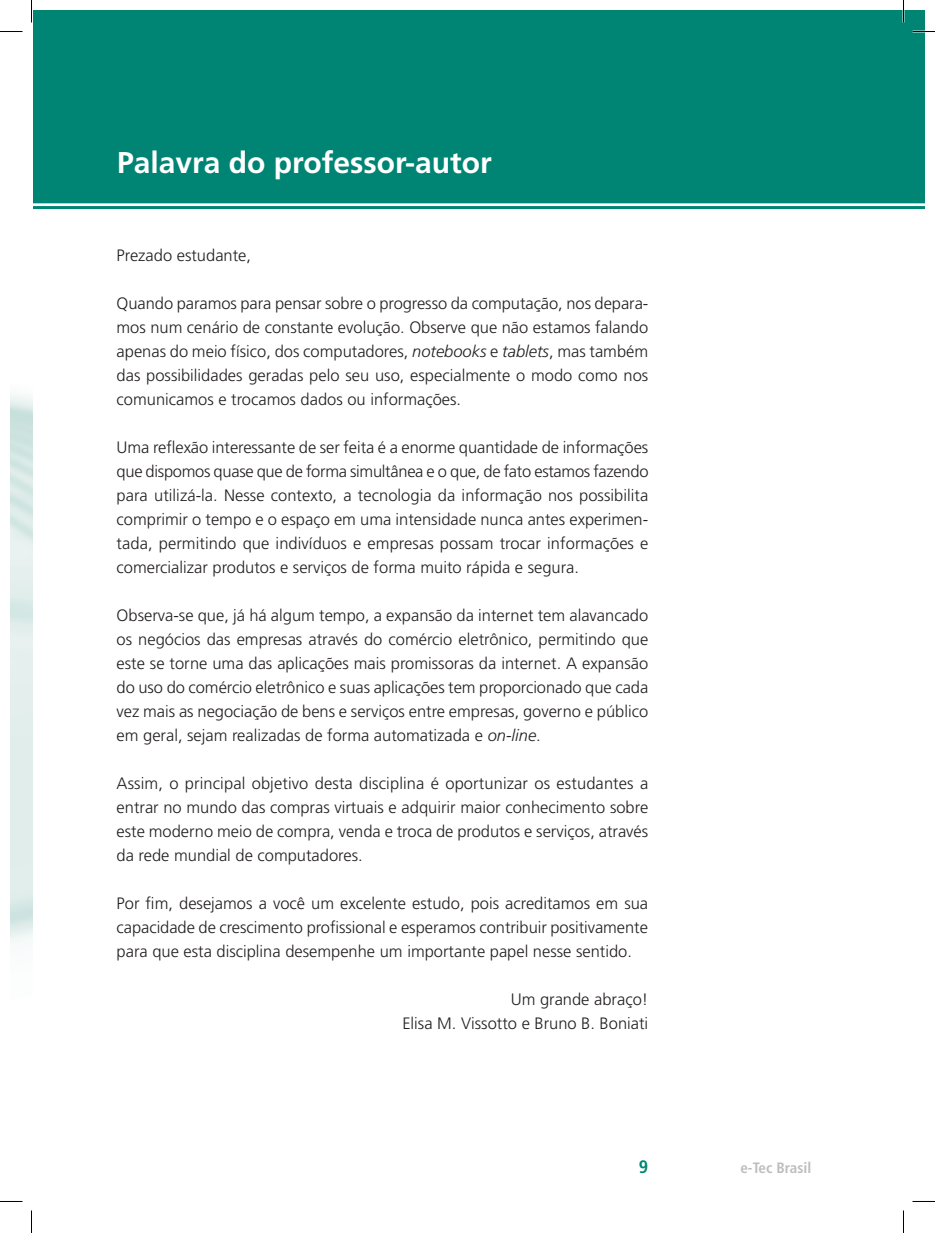
<style>
.page{position:relative;width:935px;height:1233px;background:#fff}
.page>*{position:absolute;margin:0;border:0;box-sizing:border-box;transform-origin:0 0}
.t1{font:700 30px "Frutiger LT Std";color:#fff}
.t2{font:700 condensed 18px "Frutiger LT Std";color:#008575}
.t3{font:300 16.5px/24px "Frutiger LT Std";color:#231f20;text-align:justify}
.t4{font:700 condensed 15px "Frutiger LT Std";color:#bcbdc0}
.s1{font-style:italic}
</style>
<div class="page">
<div style="left:33px;top:10px;width:891px;height:193px;background:#008575"></div>
<hr style="left:32px;top:206px;width:892px;height:3px;background:#008575">
<hr style="left:902px;top:0;width:2px;height:23px;background:#fff">
<svg style="left:0;top:31px;width:22px;height:1px"></svg>
<svg style="left:912px;top:31px;width:23px;height:1px"></svg>
<svg style="left:0;top:1201px;width:22px;height:1px"></svg>
<svg style="left:912px;top:1201px;width:23px;height:1px"></svg>
<svg style="left:31px;top:0;width:1px;height:23px"></svg>
<svg style="left:31px;top:1210px;width:1px;height:22px"></svg>
<svg style="left:903px;top:0;width:1px;height:23px"></svg>
<svg style="left:903px;top:1210px;width:1px;height:22px"></svg>
<h1 class="t1" style="left:117px;top:145px;width:376px">Palavra do professor-autor</h1>
<p class="t3" style="left:117px;top:243px;width:136px">Prezado estudante,</p>
<p class="t3" style="left:117px;top:291px;width:533px">Quando paramos para pensar sobre o progresso da computação, nos depara&shy;mos num cenário de constante evolução. Observe que não estamos falando apenas do meio físico, dos computadores, <span class="s1">notebooks</span> e <span class="s1">tablets</span>, mas também das possibilidades geradas pelo seu uso, especialmente o modo como nos comunicamos e trocamos dados ou informações.</p>
<p class="t3" style="left:117px;top:435px;width:533px">Uma reflexão interessante de ser feita é a enorme quantidade de informações que dispomos quase que de forma simultânea e o que, de fato estamos fazendo para utilizá-la. Nesse contexto, a tecnologia da informação nos possibilita comprimir o tempo e o espaço em uma intensidade nunca antes experimen&shy;tada, permitindo que indivíduos e empresas possam trocar informações e comercializar produtos e serviços de forma muito rápida e segura.</p>
<p class="t3" style="left:117px;top:603px;width:533px">Observa-se que, já há algum tempo, a expansão da internet tem alavancado os negócios das empresas através do comércio eletrônico, permitindo que este se torne uma das aplicações mais promissoras da internet. A expansão do uso do comércio eletrônico e suas aplicações tem proporcionado que cada vez mais as negociação de bens e serviços entre empresas, governo e público em geral, sejam realizadas de forma automatizada e <span class="s1">on-line</span>.</p>
<p class="t3" style="left:117px;top:771px;width:533px">Assim, o principal objetivo desta disciplina é oportunizar os estudantes a entrar no mundo das compras virtuais e adquirir maior conhecimento sobre este moderno meio de compra, venda e troca de produtos e serviços, através da rede mundial de computadores.</p>
<p class="t3" style="left:117px;top:891px;width:533px">Por fim, desejamos a você um excelente estudo, pois acreditamos em sua capacidade de crescimento profissional e esperamos contribuir positivamente para que esta disciplina desempenhe um importante papel nesse sentido.</p>
<p class="t3" style="left:402px;top:987px;width:247px;text-align:right">Um grande abraço!<br>Elisa M. Vissotto e Bruno B. Boniati</p>
<p class="t2" style="left:639px;top:1156px;width:11px">9</p>
<p class="t4" style="left:740px;top:1158px;width:72px">e-Tec Brasil</p>
</div>
